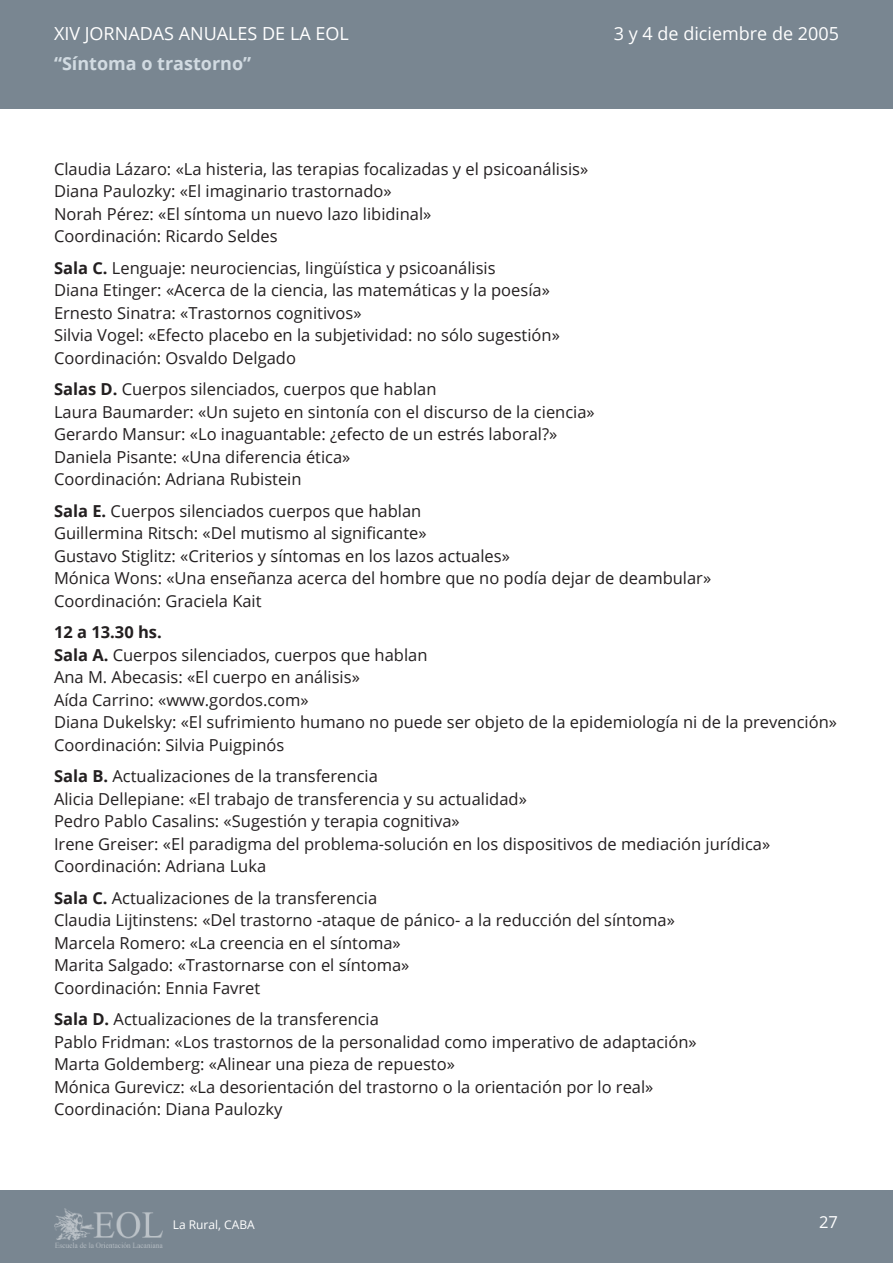
<style>
.page{position:relative;width:893px;height:1263px;background:#fff}
.page>*{position:absolute;margin:0;border:0;box-sizing:border-box;transform-origin:0 0}
.t1{font:18px "Open Sans";color:#fff}
.t2{font:700 18px "Open Sans";color:#d2dbe2}
.t3{font:16.5px/22.5px "Open Sans";color:#231f20}
.t4{font:16.5px "Open Sans";color:#fff}
.t5{font:12px "Open Sans";color:#fff}
.s1{font-weight:700}
</style>
<div class="page">
<div style="left:0;top:0;width:893px;height:108px;background:#798691"></div>
<div style="left:0;top:1191px;width:893px;height:72px;background:#798691"></div>
<img style="left:54px;top:1209px;width:108px;height:38px">
<p class="t1" style="left:54px;top:22px;width:296px">XIV JORNADAS ANUALES DE LA EOL</p>
<p class="t2" style="left:54px;top:51px;width:199px">“Síntoma o trastorno”</p>
<p class="t1" style="left:614px;top:22px;width:227px">3 y 4 de diciembre de 2005</p>
<p class="t3" style="left:54px;top:157px;width:536px">Claudia Lázaro: «La histeria, las terapias focalizadas y el psicoanálisis» Diana Paulozky: «El imaginario trastornado»<br>Norah Pérez: «El síntoma un nuevo lazo libidinal»<br>Coordinación: Ricardo Seldes</p>
<p class="t3" style="left:54px;top:256px;width:507px"><span class="s1">Sala C.</span> Lenguaje: neurociencias, lingüística y psicoanálisis<br>Diana Etinger: «Acerca de la ciencia, las matemáticas y la poesía» Ernesto Sinatra: «Trastornos cognitivos»<br>Silvia Vogel: «Efecto placebo en la subjetividad: no sólo sugestión» Coordinación: Osvaldo Delgado</p>
<p class="t3" style="left:54px;top:378px;width:542px"><span class="s1">Salas D.</span> Cuerpos silenciados, cuerpos que hablan<br>Laura Baumarder: «Un sujeto en sintonía con el discurso de la ciencia» Gerardo Mansur: «Lo inaguantable: ¿efecto de un estrés laboral?» Daniela Pisante: «Una diferencia ética»<br>Coordinación: Adriana Rubistein</p>
<p class="t3" style="left:54px;top:499px;width:659px"><span class="s1">Sala E.</span> Cuerpos silenciados cuerpos que hablan<br>Guillermina Ritsch: «Del mutismo al significante»<br>Gustavo Stiglitz: «Criterios y síntomas en los lazos actuales»<br>Mónica Wons: «Una enseñanza acerca del hombre que no podía dejar de deambular» Coordinación: Graciela Kait</p>
<p class="t3" style="left:54px;top:621px;width:785px"><span class="s1">12 a 13.30 hs.<br>Sala A.</span> Cuerpos silenciados, cuerpos que hablan<br>Ana M. Abecasis: «El cuerpo en análisis»<br>Aída Carrino: «www.gordos.com»<br>Diana Dukelsky: «El sufrimiento humano no puede ser objeto de la epidemiología ni de la prevención» Coordinación: Silvia Puigpinós</p>
<p class="t3" style="left:54px;top:765px;width:718px"><span class="s1">Sala B.</span> Actualizaciones de la transferencia<br>Alicia Dellepiane: «El trabajo de transferencia y su actualidad»<br>Pedro Pablo Casalins: «Sugestión y terapia cognitiva»<br>Irene Greiser: «El paradigma del problema-solución en los dispositivos de mediación jurídica» Coordinación: Adriana Luka</p>
<p class="t3" style="left:54px;top:886px;width:622px"><span class="s1">Sala C.</span> Actualizaciones de la transferencia<br>Claudia Lijtinstens: «Del trastorno -ataque de pánico- a la reducción del síntoma» Marcela Romero: «La creencia en el síntoma»<br>Marita Salgado: «Trastornarse con el síntoma»<br>Coordinación: Ennia Favret</p>
<p class="t3" style="left:54px;top:1008px;width:644px"><span class="s1">Sala D.</span> Actualizaciones de la transferencia<br>Pablo Fridman: «Los trastornos de la personalidad como imperativo de adaptación» Marta Goldemberg: «Alinear una pieza de repuesto»<br>Mónica Gurevicz: «La desorientación del trastorno o la orientación por lo real» Coordinación: Diana Paulozky</p>
<p class="t5" style="left:173px;top:1217px;width:84px">La Rural, CABA</p>
<p class="t4" style="left:819px;top:1211px;width:20px">27</p>
</div>
